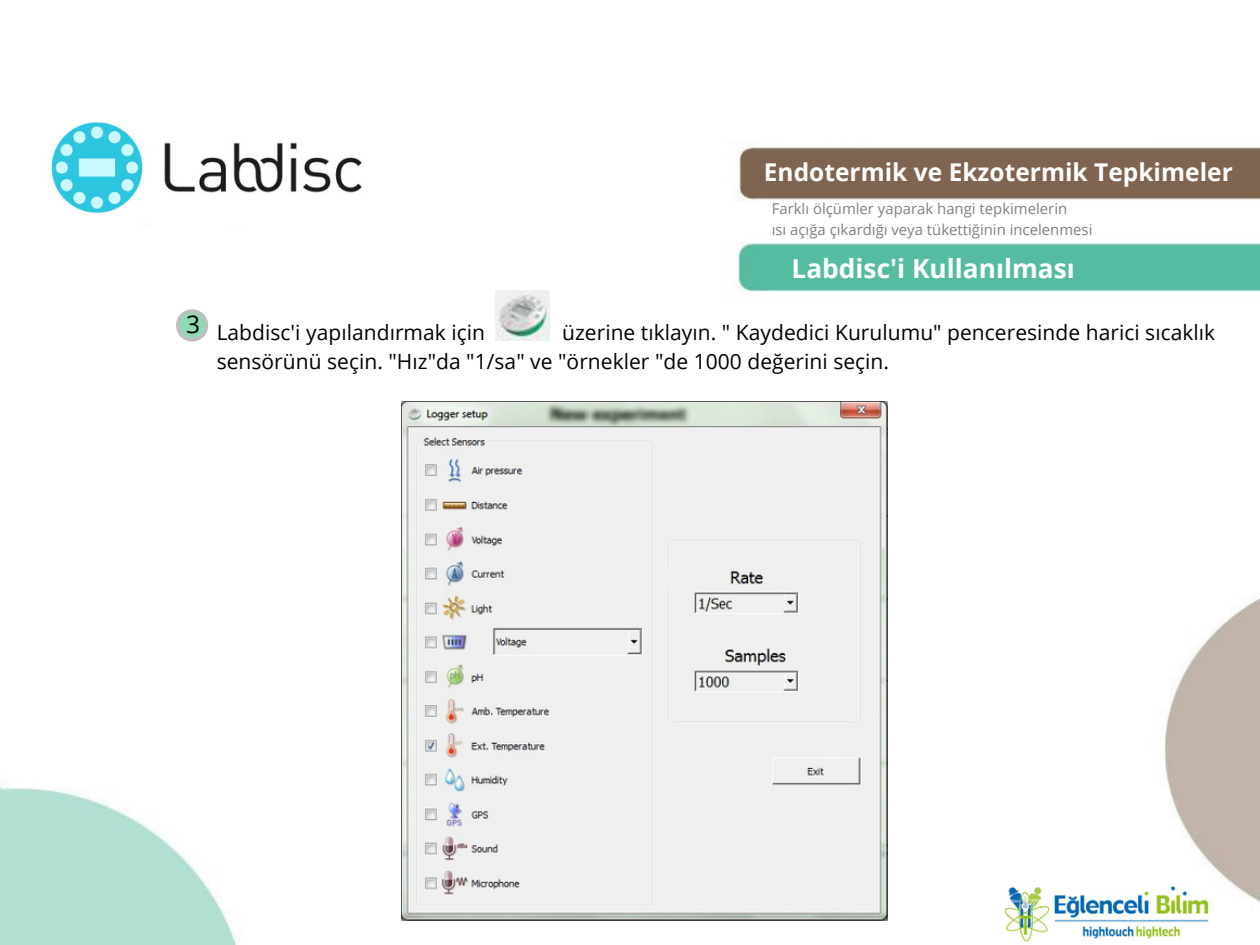
<style>
.page{position:relative;width:1260px;height:945px;background:#fff}
.page>*{position:absolute;margin:0;border:0;box-sizing:border-box;transform-origin:0 0}
.t1{font:700 26.25px "Open Sans";color:#fff}
.t2{font:700 24.5px "Open Sans";color:#fff}
.t3{font:24.5px "Open Sans";color:#000}
.t4{font:21px/28.9px "Open Sans";letter-spacing:.005em;color:#000}
.t5{font:14.88px "Open Sans";color:#7f7f7f}
</style>
<div class="page">
<img style="left:0;top:122px;width:1260px;height:823px">
<img style="left:495px;top:290px;width:54px;height:50px">
<div style="left:178px;top:311px;width:28px;height:29px;background:#8edab4;border-radius:50%"></div>
<div style="left:176px;top:309px;width:32px;height:33px;border:4px solid #bfbfbf;border-radius:50%"></div>
<img style="left:402px;top:402px;width:485px;height:518px">
<h1 class="t3" style="left:186px;top:306px;width:15px">3</h1>
<p class="t2" style="left:764px;top:155px;width:470px">Endotermik ve Ekzotermik Tepkimeler</p>
<p class="t5" style="left:772px;top:199px;width:297px">Farklı ölçümler yaparak hangi tepkimelerin</p>
<h1 class="t5" style="left:772px;top:220px;width:322px">ısı açığa çıkardığı veya tükettiğinin incelenmesi</h1>
<p class="t1" style="left:792px;top:250px;width:285px">Labdisc'i Kullanılması</p>
<h2 class="t4" style="left:217px;top:317px;width:1000px;text-indent:345px">üzerine tıklayın. " Kaydedici Kurulumu" penceresinde harici sıcaklık sensörünü seçin. "Hız"da "1/sa" ve "örnekler "de 1000 değerini seçin.</h2>
<h2 class="t4" style="left:217px;top:317px;width:270px">Labdisc'i yapılandırmak için</h2>
</div>
